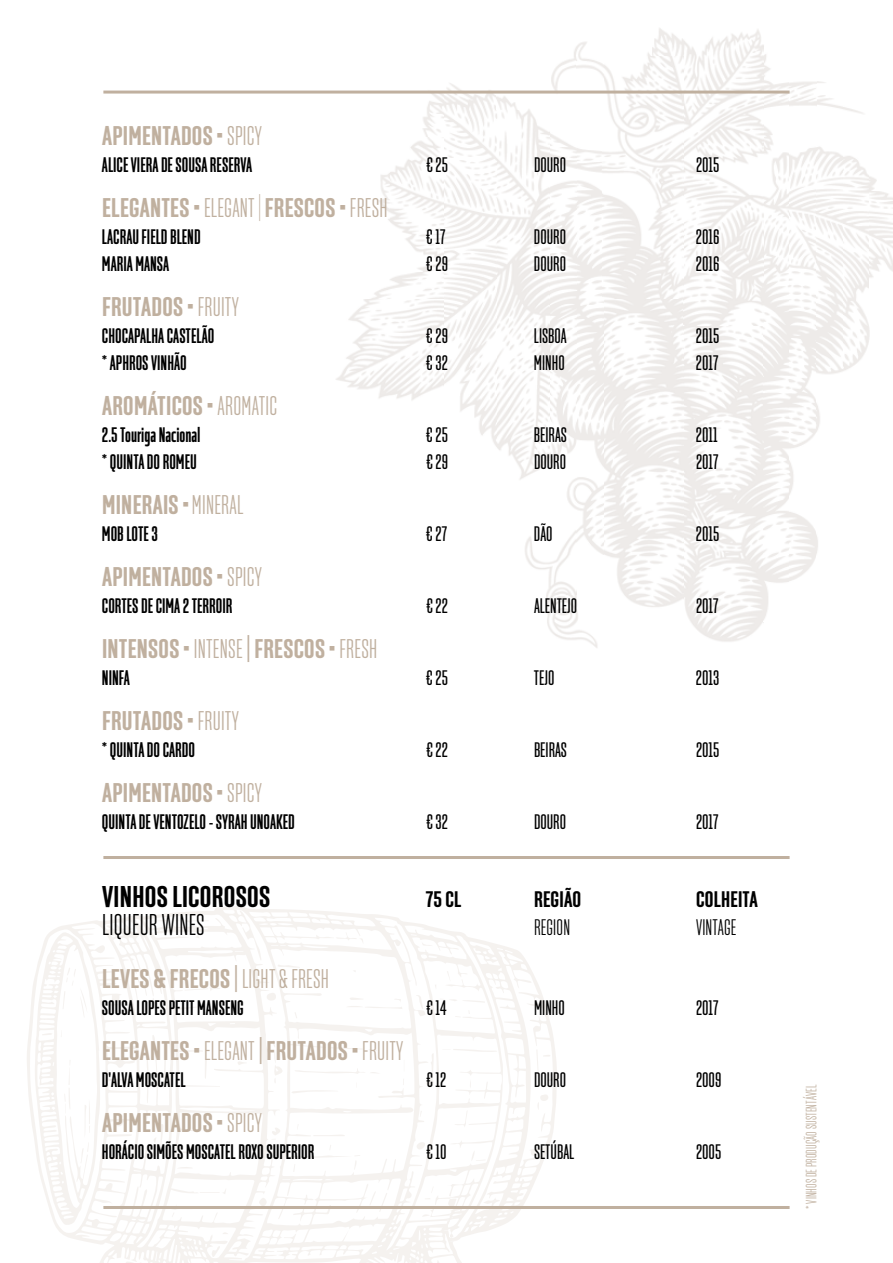
<style>
.page{position:relative;width:893px;height:1263px;background:#fff}
.page>*{position:absolute;margin:0;border:0;box-sizing:border-box;transform-origin:0 0}
.t1{font:700 30px "Solido Compressed";letter-spacing:.01em;color:#000}
.t2{font:300 30px "Solido Compact";letter-spacing:.01em;color:#000}
.t3{font:700 27px "Solido Compressed";letter-spacing:.01em;color:#c0b09f}
.t4{font:700 22.5px "Solido Compressed";letter-spacing:.01em;color:#000}
.t5{font:300 22.5px "Solido Compact";letter-spacing:.01em;color:#000}
.t6{font:500 21px "Solido Compact";color:#000}
.t7{font:21px "Solido Compact";color:#000}
.t8{font:300 15px "Solido Compact";letter-spacing:.01em;color:#c0b09f}
.s1{font-family:"Solido Compact";font-weight:300}
</style>
<div class="page">
<img style="left:546px;top:595px;width:51px;height:53px">
<img style="left:683px;top:29px;width:81px;height:613px">
<img style="left:603px;top:55px;width:80px;height:552px">
<img style="left:763px;top:29px;width:27px;height:593px">
<img style="left:525px;top:530px;width:52px;height:65px">
<img style="left:790px;top:147px;width:26px;height:434px">
<img style="left:576px;top:148px;width:27px;height:420px">
<img style="left:816px;top:534px;width:2px;height:20px">
<img style="left:549px;top:48px;width:28px;height:466px">
<img style="left:497px;top:109px;width:53px;height:378px">
<img style="left:470px;top:90px;width:27px;height:357px">
<img style="left:443px;top:83px;width:27px;height:328px">
<img style="left:816px;top:82px;width:27px;height:350px">
<img style="left:336px;top:298px;width:107px;height:102px">
<img style="left:843px;top:107px;width:27px;height:264px">
<img style="left:870px;top:176px;width:23px;height:102px">
<img style="left:390px;top:136px;width:53px;height:135px">
<img style="left:379px;top:173px;width:11px;height:48px">
<img style="left:416px;top:90px;width:27px;height:46px">
<img style="left:496px;top:90px;width:27px;height:19px">
<img style="left:576px;top:42px;width:27px;height:40px">
<img style="left:647px;top:28px;width:36px;height:27px">
<svg style="left:27px;top:906px;width:530px;height:357px"></svg>
<svg style="left:291px;top:1090px;width:47px;height:3px"></svg>
<svg style="left:328px;top:1047px;width:35px;height:3px"></svg>
<svg style="left:313px;top:1134px;width:32px;height:2px"></svg>
<svg style="left:295px;top:1068px;width:85px;height:6px"></svg>
<svg style="left:369px;top:1049px;width:8px;height:2px"></svg>
<svg style="left:288px;top:1145px;width:72px;height:27px"></svg>
<svg style="left:297px;top:1124px;width:2px;height:6px"></svg>
<svg style="left:278px;top:964px;width:22px;height:4px"></svg>
<svg style="left:346px;top:997px;width:56px;height:12px"></svg>
<svg style="left:294px;top:1012px;width:3px;height:6px"></svg>
<svg style="left:182px;top:1085px;width:38px;height:2px"></svg>
<svg style="left:205px;top:1059px;width:2px;height:20px"></svg>
<svg style="left:237px;top:1047px;width:10px;height:18px"></svg>
<svg style="left:266px;top:992px;width:10px;height:9px"></svg>
<svg style="left:259px;top:1197px;width:8px;height:9px"></svg>
<svg style="left:272px;top:1040px;width:11px;height:43px"></svg>
<svg style="left:271px;top:1127px;width:10px;height:13px"></svg>
<svg style="left:185px;top:987px;width:36px;height:4px"></svg>
<svg style="left:179px;top:1151px;width:34px;height:6px"></svg>
<svg style="left:177px;top:1166px;width:16px;height:2px"></svg>
<svg style="left:204px;top:1129px;width:4px;height:4px"></svg>
<svg style="left:469px;top:1079px;width:2px;height:9px"></svg>
<svg style="left:442px;top:1049px;width:55px;height:4px"></svg>
<svg style="left:426px;top:1053px;width:8px;height:33px"></svg>
<svg style="left:417px;top:1142px;width:8px;height:7px"></svg>
<svg style="left:416px;top:994px;width:7px;height:15px"></svg>
<svg style="left:420px;top:1111px;width:2px;height:6px"></svg>
<svg style="left:447px;top:971px;width:3px;height:10px"></svg>
<svg style="left:440px;top:998px;width:45px;height:5px"></svg>
<svg style="left:455px;top:1110px;width:13px;height:18px"></svg>
<svg style="left:471px;top:1150px;width:15px;height:11px"></svg>
<svg style="left:536px;top:1049px;width:15px;height:27px"></svg>
<svg style="left:537px;top:1094px;width:12px;height:16px"></svg>
<svg style="left:200px;top:1188px;width:26px;height:6px"></svg>
<svg style="left:167px;top:1204px;width:25px;height:13px"></svg>
<svg style="left:379px;top:1193px;width:8px;height:19px"></svg>
<svg style="left:369px;top:1191px;width:7px;height:14px"></svg>
<svg style="left:144px;top:1040px;width:5px;height:63px"></svg>
<svg style="left:163px;top:1043px;width:3px;height:45px"></svg>
<svg style="left:152px;top:998px;width:2px;height:8px"></svg>
<svg style="left:133px;top:977px;width:7px;height:38px"></svg>
<svg style="left:336px;top:932px;width:27px;height:12px"></svg>
<svg style="left:422px;top:1213px;width:8px;height:4px"></svg>
<svg style="left:425px;top:1186px;width:9px;height:13px"></svg>
<svg style="left:151px;top:1124px;width:13px;height:33px"></svg>
<svg style="left:195px;top:935px;width:5px;height:3px"></svg>
<svg style="left:150px;top:920px;width:17px;height:1px"></svg>
<svg style="left:175px;top:920px;width:34px;height:2px"></svg>
<svg style="left:212px;top:1246px;width:8px;height:11px"></svg>
<svg style="left:222px;top:1231px;width:6px;height:3px"></svg>
<svg style="left:422px;top:941px;width:11px;height:5px"></svg>
<svg style="left:35px;top:931px;width:65px;height:295px"></svg>
<hr style="left:103px;top:1206px;width:687px;height:3px;background:#c0b09f">
<hr style="left:103px;top:91px;width:687px;height:3px;background:#c0b09f">
<hr style="left:103px;top:856px;width:687px;height:3px;background:#c0b09f">
<p class="t3" style="left:102px;top:121px;width:161px">APIMENTADOS • <span class="s1">SPICY</span></p>
<p class="t6" style="left:102px;top:153px;width:152px">ALICE VIERA DE SOUSA RESERVA</p>
<p class="t7" style="left:426px;top:153px;width:23px">€ 25</p>
<p class="t7" style="left:534px;top:153px;width:34px">DOURO</p>
<p class="t7" style="left:696px;top:153px;width:25px">2015</p>
<p class="t3" style="left:102px;top:193px;width:287px">ELEGANTES • <span class="s1">ELEGANT |</span> FRESCOS • <span class="s1">FRESH</span></p>
<p class="t6" style="left:102px;top:225px;width:100px">LACRAU FIELD BLEND</p>
<p class="t7" style="left:426px;top:225px;width:21px">€ 17</p>
<p class="t7" style="left:534px;top:225px;width:34px">DOURO</p>
<p class="t7" style="left:696px;top:225px;width:25px">2016</p>
<p class="t6" style="left:102px;top:252px;width:69px">MARIA MANSA</p>
<p class="t7" style="left:426px;top:252px;width:24px">€ 29</p>
<p class="t7" style="left:534px;top:252px;width:34px">DOURO</p>
<p class="t7" style="left:696px;top:252px;width:25px">2016</p>
<p class="t3" style="left:102px;top:292px;width:138px">FRUTADOS • <span class="s1">FRUITY</span></p>
<p class="t6" style="left:102px;top:324px;width:114px">CHOCAPALHA CASTELÃO</p>
<p class="t7" style="left:426px;top:324px;width:24px">€ 29</p>
<p class="t7" style="left:534px;top:324px;width:34px">LISBOA</p>
<p class="t7" style="left:696px;top:324px;width:25px">2015</p>
<p class="t6" style="left:102px;top:351px;width:86px">* APHROS VINHÃO</p>
<p class="t7" style="left:426px;top:351px;width:24px">€ 32</p>
<p class="t7" style="left:534px;top:351px;width:32px">MINHO</p>
<p class="t7" style="left:696px;top:351px;width:24px">2017</p>
<p class="t3" style="left:102px;top:391px;width:176px">AROMÁTICOS • <span class="s1">AROMATIC</span></p>
<p class="t6" style="left:102px;top:423px;width:100px">2.5 Touriga Nacional</p>
<p class="t7" style="left:426px;top:423px;width:23px">€ 25</p>
<p class="t7" style="left:534px;top:423px;width:35px">BEIRAS</p>
<p class="t7" style="left:696px;top:423px;width:23px">2011</p>
<p class="t6" style="left:102px;top:450px;width:96px">* QUINTA DO ROMEU</p>
<p class="t7" style="left:426px;top:450px;width:24px">€ 29</p>
<p class="t7" style="left:534px;top:450px;width:34px">DOURO</p>
<p class="t7" style="left:696px;top:450px;width:24px">2017</p>
<p class="t3" style="left:102px;top:490px;width:143px">MINERAIS •<span class="s1">MINERAL</span></p>
<p class="t6" style="left:102px;top:522px;width:57px">MOB LOTE 3</p>
<p class="t7" style="left:426px;top:522px;width:23px">€ 27</p>
<p class="t7" style="left:534px;top:522px;width:20px">DÃO</p>
<p class="t7" style="left:696px;top:522px;width:25px">2015</p>
<p class="t3" style="left:102px;top:562px;width:161px">APIMENTADOS • <span class="s1">SPICY</span></p>
<p class="t6" style="left:102px;top:594px;width:132px">CORTES DE CIMA 2 TERROIR</p>
<p class="t7" style="left:426px;top:594px;width:23px">€ 22</p>
<p class="t7" style="left:534px;top:594px;width:45px">ALENTEJO</p>
<p class="t7" style="left:696px;top:594px;width:24px">2017</p>
<p class="t3" style="left:102px;top:634px;width:277px">INTENSOS • <span class="s1">INTENSE</span> | FRESCOS • <span class="s1">FRESH</span></p>
<p class="t6" style="left:102px;top:666px;width:29px">NINFA</p>
<p class="t7" style="left:426px;top:666px;width:23px">€ 25</p>
<p class="t7" style="left:534px;top:666px;width:22px">TEJO</p>
<p class="t7" style="left:696px;top:666px;width:25px">2013</p>
<p class="t3" style="left:102px;top:706px;width:138px">FRUTADOS • <span class="s1">FRUITY</span></p>
<p class="t6" style="left:102px;top:738px;width:95px">* QUINTA DO CARDO</p>
<p class="t7" style="left:426px;top:738px;width:23px">€ 22</p>
<p class="t7" style="left:534px;top:738px;width:35px">BEIRAS</p>
<p class="t7" style="left:696px;top:738px;width:25px">2015</p>
<p class="t3" style="left:102px;top:778px;width:161px">APIMENTADOS • <span class="s1">SPICY</span></p>
<p class="t6" style="left:102px;top:810px;width:194px">QUINTA DE VENTOZELO - SYRAH UNOAKED</p>
<p class="t7" style="left:426px;top:810px;width:24px">€ 32</p>
<p class="t7" style="left:534px;top:810px;width:34px">DOURO</p>
<p class="t7" style="left:696px;top:810px;width:24px">2017</p>
<h1 class="t1" style="left:102px;top:879px;width:170px">VINHOS LICOROSOS</h1>
<p class="t4" style="left:426px;top:886px;width:37px">75 CL</p>
<p class="t4" style="left:534px;top:886px;width:49px">REGIÃO</p>
<p class="t4" style="left:696px;top:886px;width:63px">COLHEITA</p>
<h1 class="t2" style="left:102px;top:908px;width:104px">LIQUEUR WINES</h1>
<p class="t5" style="left:534px;top:914px;width:38px">REGION</p>
<p class="t5" style="left:696px;top:914px;width:42px">VINTAGE</p>
<p class="t3" style="left:102px;top:963px;width:228px">LEVES &amp; FRECOS | <span class="s1">LIGHT &amp; FRESH</span></p>
<p class="t6" style="left:102px;top:995px;width:143px">SOUSA LOPES PETIT MANSENG</p>
<p class="t7" style="left:426px;top:995px;width:22px">€ 14</p>
<p class="t7" style="left:534px;top:995px;width:32px">MINHO</p>
<p class="t7" style="left:696px;top:995px;width:24px">2017</p>
<p class="t3" style="left:102px;top:1035px;width:303px">ELEGANTES • <span class="s1">ELEGANT</span> | FRUTADOS • <span class="s1">FRUITY</span></p>
<p class="t6" style="left:102px;top:1067px;width:85px">D'ALVA MOSCATEL</p>
<p class="t7" style="left:426px;top:1067px;width:22px">€ 12</p>
<p class="t7" style="left:534px;top:1067px;width:34px">DOURO</p>
<p class="t7" style="left:696px;top:1067px;width:27px">2009</p>
<p class="t3" style="left:102px;top:1107px;width:161px">APIMENTADOS • <span class="s1">SPICY</span></p>
<p class="t6" style="left:102px;top:1139px;width:214px">HORÁCIO SIMÕES MOSCATEL ROXO SUPERIOR</p>
<p class="t7" style="left:426px;top:1139px;width:22px">€ 10</p>
<p class="t7" style="left:534px;top:1139px;width:42px">SETÚBAL</p>
<p class="t7" style="left:696px;top:1139px;width:27px">2005</p>
<p class="t8" style="left:803px;top:1209px;width:126px;rotate:-90deg">* VINHOS DE PRODUÇÃO SUSTENTÁVEL</p>
</div>
